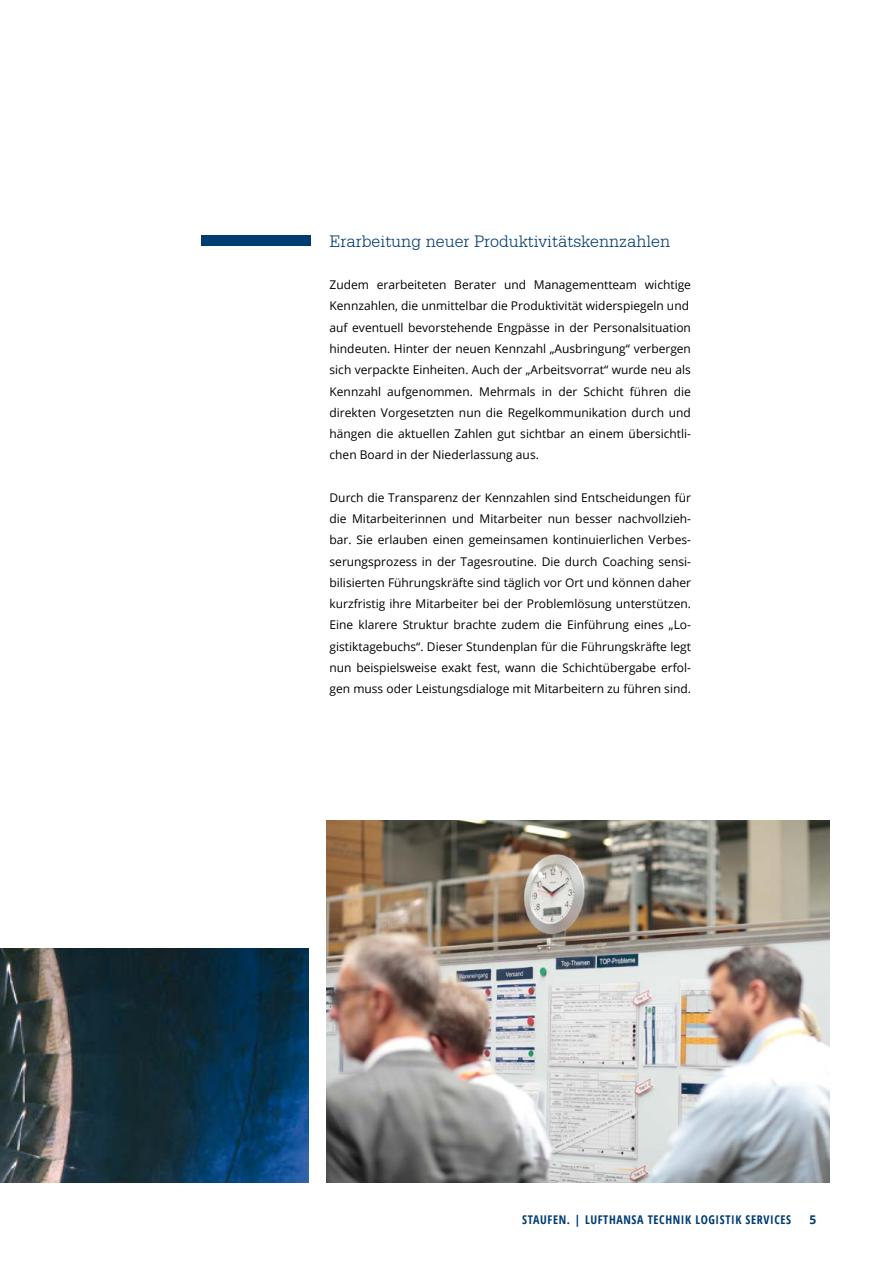
<style>
.page{position:relative;width:893px;height:1263px;background:#fff}
.page>*{position:absolute;margin:0;border:0;box-sizing:border-box;transform-origin:0 0}
.t1{font:300 18px "Serifa BT";color:#003c71}
.t2{font:12px/21.3px "Open Sans";color:#000}
.t3{font:700 condensed 12px "Open Sans";letter-spacing:.05em;color:#003c71}
.t4{font:700 12px "Open Sans";color:#003c71}
.s1{font-stretch:normal}
</style>
<div class="page">
<img style="left:326px;top:821px;width:503px;height:361px">
<div style="left:201px;top:235px;width:110px;height:11px;background:#003c71"></div>
<img style="left:0;top:948px;width:308px;height:234px">
<h1 class="t1" style="left:330px;top:230px;width:342px">Erarbeitung neuer Produktivitätskennzahlen</h1>
<p class="t2" style="left:330px;top:274px;width:363px">Zudem erarbeiteten Berater und Managementteam wichtige Kennzahlen, die unmittelbar die Produktivität widerspiegeln und auf eventuell bevorstehende Engpässe in der Personalsituation hindeuten. Hinter der neuen Kennzahl „Ausbringung“ verbergen sich verpackte Einheiten. Auch der „Arbeitsvorrat“ wurde neu als Kennzahl aufgenommen. Mehrmals in der Schicht führen die direkten Vorgesetzten nun die Regelkommunikation durch und hängen die aktuellen Zahlen gut sichtbar an einem übersichtli&shy;chen Board in der Niederlassung aus.</p>
<p class="t2" style="left:330px;top:486px;width:363px;text-align:justify">Durch die Transparenz der Kennzahlen sind Entscheidungen für die Mitarbeiterinnen und Mitarbeiter nun besser nachvollzieh&shy;bar. Sie erlauben einen gemeinsamen kontinuierlichen Verbes&shy;serungsprozess in der Tagesroutine. Die durch Coaching sensi&shy;bilisierten Führungskräfte sind täglich vor Ort und können daher kurzfristig ihre Mitarbeiter bei der Problemlösung unterstützen.<br>Eine klarere Struktur brachte zudem die Einführung eines „Lo&shy;gistiktagebuchs“. Dieser Stundenplan für die Führungskräfte legt nun beispielsweise exakt fest, wann die Schichtübergabe erfol&shy;gen muss oder Leistungsdialoge mit Mitarbeitern zu führen sind.</p>
<p class="t3" style="left:522px;top:1212px;width:270px">STAUFEN. <span class="s1">|</span> LUFTHANSA TECHNIK LOGISTIK SERVICES</p>
<p class="t4" style="left:810px;top:1212px;width:8px">5</p>
</div>
